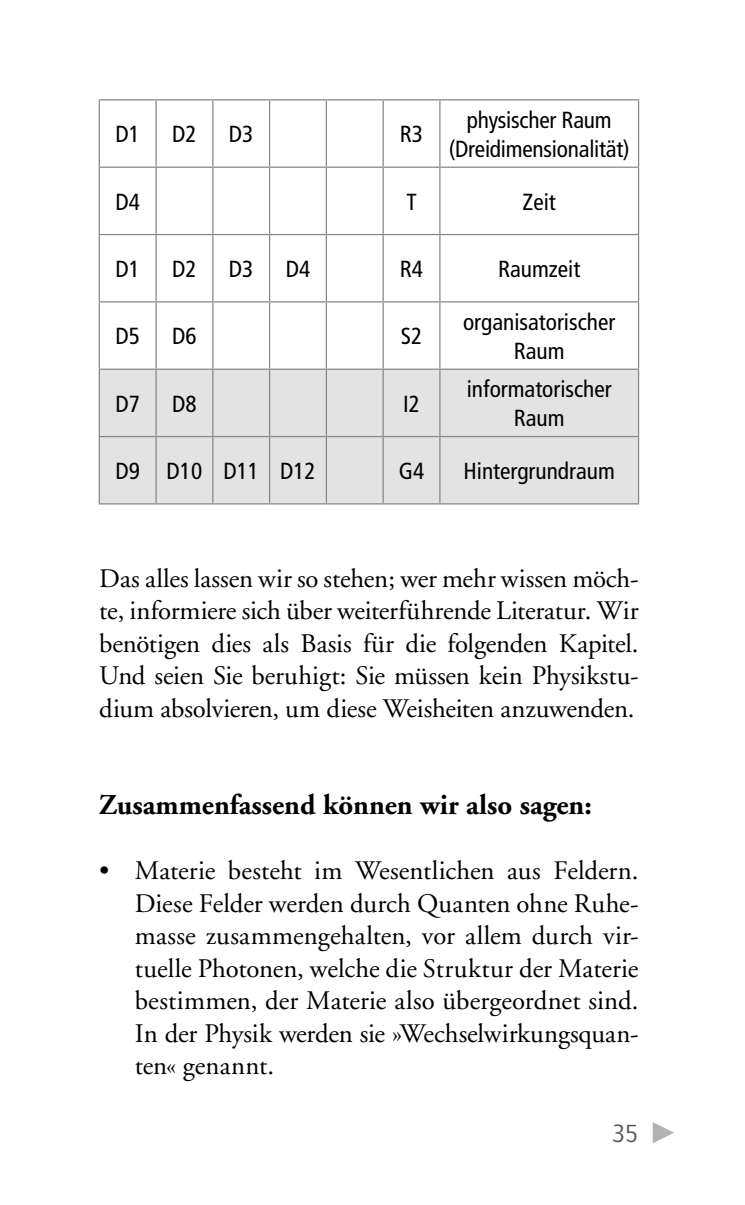
<style>
.page{position:relative;width:745px;height:1205px;background:#fff}
.page>*{position:absolute;margin:0;border:0;box-sizing:border-box;transform-origin:0 0}
.t1{font:700 28.75px "Adobe Garamond";color:#000}
.t2{font:26.75px/32.5px "Adobe Garamond";letter-spacing:-.01em;color:#000;text-align:justify}
.t3{font:25.75px "Quay Itc T";color:#575756}
.t4{font:condensed 23.25px/29.2px "Frutiger";color:#000;text-align:center}
</style>
<div class="page">
<svg style="left:652px;top:1122px;width:21px;height:21px"></svg>
<div style="left:100px;top:370px;width:537px;height:133px;background:#e3e3e3"></div>
<hr style="left:99px;top:99px;width:57px;height:1px;background:#878787">
<hr style="left:99px;top:100px;width:1px;height:67px;background:#878787">
<hr style="left:156px;top:99px;width:57px;height:1px;background:#878787">
<hr style="left:155px;top:100px;width:2px;height:67px;background:#878787">
<hr style="left:213px;top:99px;width:56px;height:1px;background:#878787">
<hr style="left:212px;top:100px;width:1px;height:67px;background:#878787">
<hr style="left:269px;top:99px;width:57px;height:1px;background:#878787">
<hr style="left:269px;top:100px;width:1px;height:67px;background:#878787">
<hr style="left:326px;top:99px;width:57px;height:1px;background:#878787">
<hr style="left:325px;top:100px;width:2px;height:67px;background:#878787">
<hr style="left:383px;top:99px;width:56px;height:1px;background:#878787">
<hr style="left:382px;top:100px;width:1px;height:67px;background:#878787">
<hr style="left:439px;top:99px;width:199px;height:1px;background:#878787">
<hr style="left:439px;top:100px;width:1px;height:67px;background:#878787">
<hr style="left:637px;top:100px;width:1px;height:67px;background:#878787">
<hr style="left:99px;top:167px;width:57px;height:1px;background:#878787">
<hr style="left:99px;top:168px;width:1px;height:66px;background:#878787">
<hr style="left:156px;top:167px;width:57px;height:1px;background:#878787">
<hr style="left:155px;top:168px;width:2px;height:66px;background:#878787">
<hr style="left:213px;top:167px;width:56px;height:1px;background:#878787">
<hr style="left:212px;top:168px;width:1px;height:66px;background:#878787">
<hr style="left:269px;top:167px;width:57px;height:1px;background:#878787">
<hr style="left:269px;top:168px;width:1px;height:66px;background:#878787">
<hr style="left:326px;top:167px;width:57px;height:1px;background:#878787">
<hr style="left:325px;top:168px;width:2px;height:66px;background:#878787">
<hr style="left:383px;top:167px;width:56px;height:1px;background:#878787">
<hr style="left:382px;top:168px;width:1px;height:66px;background:#878787">
<hr style="left:439px;top:167px;width:199px;height:1px;background:#878787">
<hr style="left:439px;top:168px;width:1px;height:66px;background:#878787">
<hr style="left:637px;top:168px;width:1px;height:66px;background:#878787">
<hr style="left:99px;top:234px;width:57px;height:1px;background:#878787">
<hr style="left:99px;top:235px;width:1px;height:66px;background:#878787">
<hr style="left:156px;top:234px;width:57px;height:1px;background:#878787">
<hr style="left:155px;top:235px;width:2px;height:66px;background:#878787">
<hr style="left:213px;top:234px;width:56px;height:1px;background:#878787">
<hr style="left:212px;top:235px;width:1px;height:66px;background:#878787">
<hr style="left:269px;top:234px;width:57px;height:1px;background:#878787">
<hr style="left:269px;top:235px;width:1px;height:66px;background:#878787">
<hr style="left:326px;top:234px;width:57px;height:1px;background:#878787">
<hr style="left:325px;top:235px;width:2px;height:66px;background:#878787">
<hr style="left:383px;top:234px;width:56px;height:1px;background:#878787">
<hr style="left:382px;top:235px;width:1px;height:66px;background:#878787">
<hr style="left:439px;top:234px;width:199px;height:1px;background:#878787">
<hr style="left:439px;top:235px;width:1px;height:66px;background:#878787">
<hr style="left:637px;top:235px;width:1px;height:66px;background:#878787">
<hr style="left:99px;top:301px;width:57px;height:1px;background:#878787">
<hr style="left:99px;top:302px;width:1px;height:67px;background:#878787">
<hr style="left:156px;top:301px;width:57px;height:1px;background:#878787">
<hr style="left:155px;top:302px;width:2px;height:67px;background:#878787">
<hr style="left:213px;top:301px;width:56px;height:1px;background:#878787">
<hr style="left:212px;top:302px;width:1px;height:67px;background:#878787">
<hr style="left:269px;top:301px;width:57px;height:1px;background:#878787">
<hr style="left:269px;top:302px;width:1px;height:67px;background:#878787">
<hr style="left:326px;top:301px;width:57px;height:1px;background:#878787">
<hr style="left:325px;top:302px;width:2px;height:67px;background:#878787">
<hr style="left:383px;top:301px;width:56px;height:1px;background:#878787">
<hr style="left:382px;top:302px;width:1px;height:67px;background:#878787">
<hr style="left:439px;top:301px;width:199px;height:1px;background:#878787">
<hr style="left:439px;top:302px;width:1px;height:67px;background:#878787">
<hr style="left:637px;top:302px;width:1px;height:67px;background:#878787">
<hr style="left:99px;top:369px;width:57px;height:1px;background:#878787">
<hr style="left:99px;top:370px;width:1px;height:66px;background:#878787">
<hr style="left:156px;top:369px;width:57px;height:1px;background:#878787">
<hr style="left:155px;top:370px;width:2px;height:66px;background:#878787">
<hr style="left:213px;top:369px;width:56px;height:1px;background:#878787">
<hr style="left:212px;top:370px;width:1px;height:66px;background:#878787">
<hr style="left:269px;top:369px;width:57px;height:1px;background:#878787">
<hr style="left:269px;top:370px;width:1px;height:66px;background:#878787">
<hr style="left:326px;top:369px;width:57px;height:1px;background:#878787">
<hr style="left:325px;top:370px;width:2px;height:66px;background:#878787">
<hr style="left:383px;top:369px;width:56px;height:1px;background:#878787">
<hr style="left:382px;top:370px;width:1px;height:66px;background:#878787">
<hr style="left:439px;top:369px;width:199px;height:1px;background:#878787">
<hr style="left:439px;top:370px;width:1px;height:66px;background:#878787">
<hr style="left:637px;top:370px;width:1px;height:66px;background:#878787">
<hr style="left:99px;top:436px;width:57px;height:1px;background:#878787">
<hr style="left:99px;top:437px;width:1px;height:66px;background:#878787">
<hr style="left:156px;top:436px;width:57px;height:1px;background:#878787">
<hr style="left:155px;top:437px;width:2px;height:66px;background:#878787">
<hr style="left:213px;top:436px;width:56px;height:1px;background:#878787">
<hr style="left:212px;top:437px;width:1px;height:66px;background:#878787">
<hr style="left:269px;top:436px;width:57px;height:1px;background:#878787">
<hr style="left:269px;top:437px;width:1px;height:66px;background:#878787">
<hr style="left:326px;top:436px;width:57px;height:1px;background:#878787">
<hr style="left:325px;top:437px;width:2px;height:66px;background:#878787">
<hr style="left:383px;top:436px;width:56px;height:1px;background:#878787">
<hr style="left:382px;top:437px;width:1px;height:66px;background:#878787">
<hr style="left:439px;top:436px;width:199px;height:1px;background:#878787">
<hr style="left:439px;top:437px;width:1px;height:66px;background:#878787">
<hr style="left:637px;top:437px;width:1px;height:66px;background:#878787">
<hr style="left:99px;top:503px;width:57px;height:1px;background:#878787">
<hr style="left:156px;top:503px;width:57px;height:1px;background:#878787">
<hr style="left:213px;top:503px;width:56px;height:1px;background:#878787">
<hr style="left:269px;top:503px;width:57px;height:1px;background:#878787">
<hr style="left:326px;top:503px;width:57px;height:1px;background:#878787">
<hr style="left:383px;top:503px;width:56px;height:1px;background:#878787">
<hr style="left:439px;top:503px;width:199px;height:1px;background:#878787">
<p class="t4" style="left:115px;top:120px;width:26px">D1</p>
<p class="t4" style="left:172px;top:120px;width:26px">D2</p>
<p class="t4" style="left:229px;top:120px;width:26px">D3</p>
<p class="t4" style="left:399px;top:120px;width:25px">R3</p>
<p class="t4" style="left:448px;top:105px;width:182px">physischer Raum (Dreidimensionalität)</p>
<p class="t4" style="left:115px;top:187px;width:26px">D4</p>
<p class="t4" style="left:406px;top:187px;width:12px">T</p>
<p class="t4" style="left:522px;top:187px;width:35px">Zeit</p>
<p class="t4" style="left:115px;top:254px;width:26px">D1</p>
<p class="t4" style="left:172px;top:254px;width:26px">D2</p>
<p class="t4" style="left:229px;top:254px;width:26px">D3</p>
<p class="t4" style="left:285px;top:254px;width:26px">D4</p>
<p class="t4" style="left:399px;top:254px;width:25px">R4</p>
<p class="t4" style="left:497px;top:254px;width:84px">Raumzeit</p>
<p class="t4" style="left:115px;top:322px;width:26px">D5</p>
<p class="t4" style="left:172px;top:322px;width:26px">D6</p>
<p class="t4" style="left:400px;top:322px;width:23px">S2</p>
<p class="t4" style="left:115px;top:389px;width:26px">D7</p>
<p class="t4" style="left:172px;top:389px;width:26px">D8</p>
<p class="t4" style="left:403px;top:389px;width:18px">I2</p>
<p class="t4" style="left:463px;top:307px;width:153px">organisatorischer<br>Raum</p>
<p class="t4" style="left:466px;top:374px;width:146px">informatorischer<br>Raum</p>
<p class="t4" style="left:115px;top:456px;width:202px">D9 D10 D11 D12</p>
<p class="t4" style="left:398px;top:456px;width:27px">G4</p>
<p class="t4" style="left:463px;top:456px;width:153px">Hintergrundraum</p>
<p class="t2" style="left:99px;top:563px;width:540px">Das alles lassen wir so stehen; wer mehr wissen möch&shy;te, informiere sich über weiterführende Literatur. Wir benötigen dies als Basis für die folgenden Kapitel.<br>Und seien Sie beruhigt: Sie müssen kein Physikstu&shy;dium absolvieren, um diese Weisheiten anzuwenden.</p>
<p class="t1" style="left:99px;top:789px;width:494px">Zusammenfassend können wir also sagen:</p>
<p class="t2" style="left:135px;top:855px;width:505px;text-indent:-35px">• Materie besteht im Wesentlichen aus Feldern.<br>Diese Felder werden durch Quanten ohne Ruhe&shy;masse zusammengehalten, vor allem durch vir&shy;tuelle Photonen, welche die Struktur der Materie bestimmen, der Materie also übergeordnet sind.<br>In der Physik werden sie »Wechselwirkungsquan&shy;ten« genannt.</p>
<p class="t3" style="left:611px;top:1118px;width:28px">35</p>
</div>
